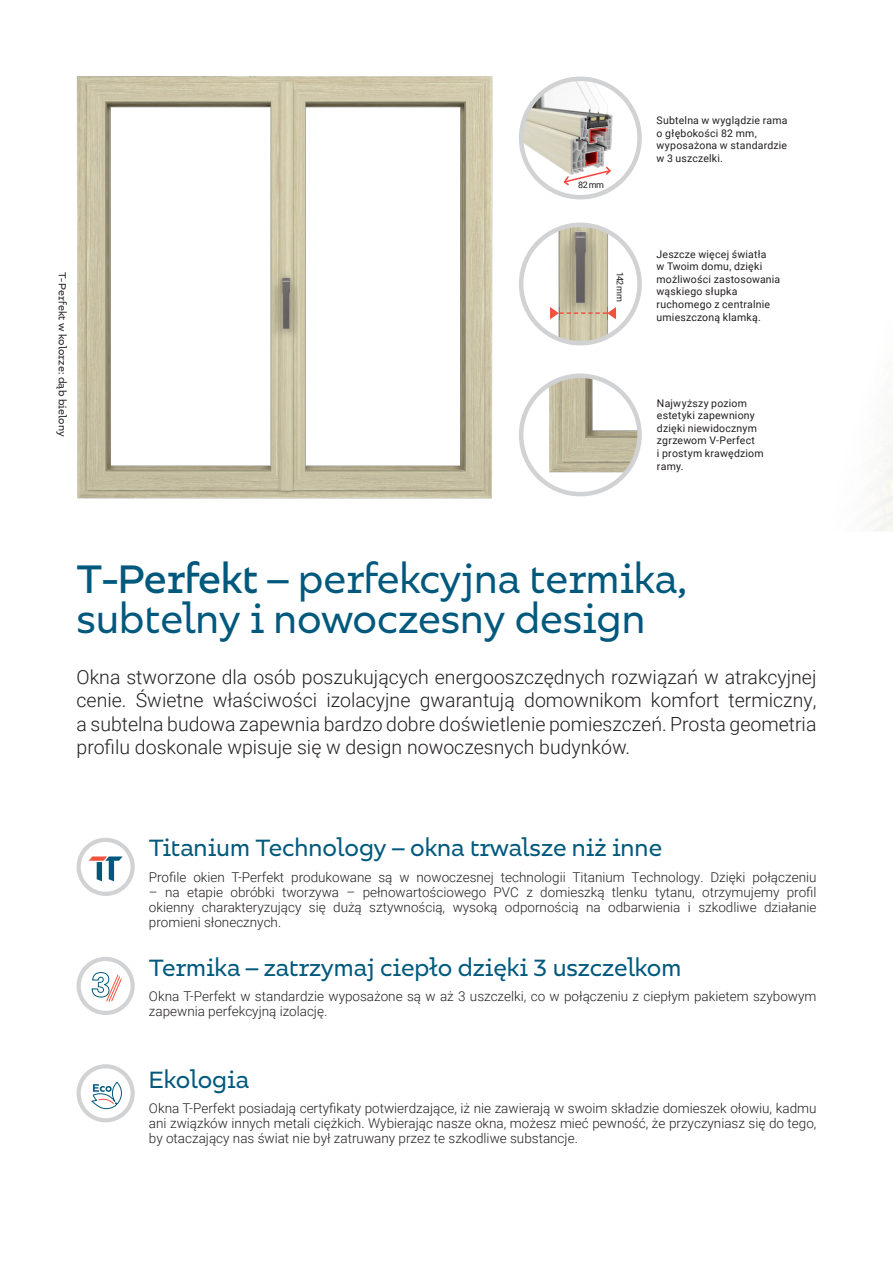
<style>
.page{position:relative;width:893px;height:1263px;background:#fff}
.page>*{position:absolute;margin:0;border:0;box-sizing:border-box;transform-origin:0 0}
.t1{font:40.5px "Bilbao";color:#00597d}
.t2{font:24px "Bilbao";color:#00597d}
.t3{font:300 19.5px/23.4px "Roboto";color:#231f20;text-align:justify}
.t4{font:300 13.5px/15px "Roboto";color:#231f20;text-align:justify}
.t5{font:10.5px/12.6px "Roboto";letter-spacing:.02em;color:#231f20}
.t6{font:10.5px "Bilbao";letter-spacing:.015em;color:#231f20}
.t7{font:9px "Roboto";letter-spacing:-.05em;color:#231f20}
.s1{font-weight:500}
</style>
<div class="page">
<img style="left:76px;top:76px;width:460px;height:423px">
<img style="left:521px;top:376px;width:119px;height:118px;border-radius:59px">
<div style="left:519px;top:373px;width:123px;height:123px;border:4px solid #d1d2d4;border-radius:50%"></div>
<img style="left:521px;top:225px;width:119px;height:118px;border-radius:59px">
<div style="left:519px;top:223px;width:123px;height:122px;border:4px solid #d1d2d4;border-radius:50%"></div>
<svg style="left:550px;top:307px;width:66px;height:12px"></svg>
<div style="left:875px;top:423px;width:18px;height:108px;background:#f8f8f5"></div>
<img style="left:521px;top:79px;width:119px;height:118px;border-radius:59px">
<div style="left:519px;top:77px;width:123px;height:122px;border:4px solid #d1d2d4;border-radius:50%"></div>
<svg style="left:562px;top:165px;width:50px;height:22px"></svg>
<svg style="left:77px;top:838px;width:58px;height:58px"></svg>
<svg style="left:77px;top:957px;width:58px;height:58px"></svg>
<svg style="left:77px;top:1064px;width:58px;height:59px"></svg>
<p class="t7" style="left:578px;top:179px;width:27px">82 mm</p>
<p class="t6" style="left:70px;top:272px;width:166px;rotate:90deg">T-Perfekt w kolorze: dąb bielony</p>
<p class="t7" style="left:626px;top:272px;width:31px;rotate:90deg">142 mm</p>
<p class="t5" style="left:657px;top:114px;width:132px">Subtelna w wyglądzie rama</p>
<p class="t5" style="left:657px;top:126px;width:102px">o głębokości 82 mm,</p>
<p class="t5" style="left:657px;top:139px;width:132px">wyposażona w standardzie</p>
<p class="t5" style="left:657px;top:152px;width:68px">w 3 uszczelki.</p>
<p class="t5" style="left:657px;top:247px;width:125px">Jeszcze więcej światła<br>w Twoim domu, dzięki możliwości zastosowania</p>
<p class="t5" style="left:657px;top:285px;width:82px">wąskiego słupka</p>
<p class="t5" style="left:657px;top:298px;width:115px">ruchomego z centralnie</p>
<p class="t5" style="left:657px;top:310px;width:106px">umieszczoną klamką.</p>
<p class="t5" style="left:657px;top:396px;width:91px">Najwyższy poziom</p>
<p class="t5" style="left:657px;top:409px;width:99px">estetyki zapewniony</p>
<p class="t5" style="left:657px;top:421px;width:101px">dzięki niewidocznym</p>
<p class="t5" style="left:657px;top:434px;width:108px">zgrzewom V-Perfect<br>i prostym krawędziom ramy.</p>
<p class="t1" style="left:77px;top:550px;width:612px"><span class="s1">T-Perfekt</span> – perfekcyjna termika,</p>
<p class="t1" style="left:77px;top:590px;width:570px">subtelny i nowoczesny design</p>
<p class="t3" style="left:77px;top:664px;width:741px">Okna stworzone dla osób poszukujących energooszczędnych rozwiązań w atrakcyjnej cenie. Świetne właściwości izolacyjne gwarantują domownikom komfort termiczny, a subtelna budowa zapewnia bardzo dobre doświetlenie pomieszczeń. Prosta geometria profilu doskonale wpisuje się w design nowoczesnych budynków.</p>
<p class="t2" style="left:149px;top:831px;width:515px">Titanium Technology – okna trwalsze niż inne</p>
<p class="t4" style="left:149px;top:869px;width:669px">Profile okien T-Perfekt produkowane są w nowoczesnej technologii Titanium Technology. Dzięki połączeniu</p>
<p class="t4" style="left:149px;top:884px;width:669px">– na etapie obróbki tworzywa – pełnowartościowego PVC z domieszką tlenku tytanu, otrzymujemy profil okienny charakteryzujący się dużą sztywnością, wysoką odpornością na odbarwienia i szkodliwe działanie promieni słonecznych.</p>
<p class="t2" style="left:149px;top:950px;width:534px">Termika – zatrzymaj ciepło dzięki 3 uszczelkom</p>
<p class="t4" style="left:149px;top:988px;width:669px">Okna T-Perfekt w standardzie wyposażone są w aż 3 uszczelki, co w połączeniu z ciepłym pakietem szybowym zapewnia perfekcyjną izolację.</p>
<p class="t2" style="left:149px;top:1063px;width:102px">Ekologia</p>
<p class="t4" style="left:149px;top:1100px;width:669px">Okna T-Perfekt posiadają certyfikaty potwierdzające, iż nie zawierają w swoim składzie domieszek ołowiu, kadmu ani związków innych metali ciężkich. Wybierając nasze okna, możesz mieć pewność, że przyczyniasz się do tego, by otaczający nas świat nie był zatruwany przez te szkodliwe substancje.</p>
</div>
